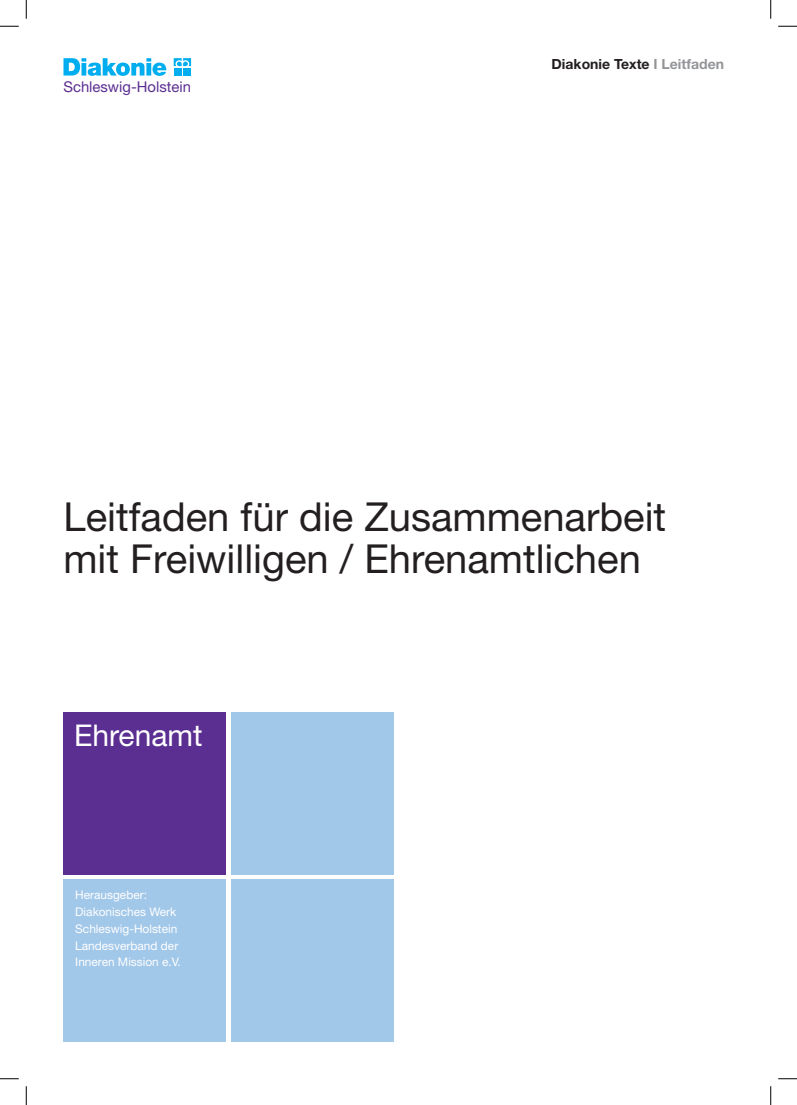
<style>
.page{position:relative;width:797px;height:1105px;background:#fff}
.page>*{position:absolute;margin:0;border:0;box-sizing:border-box;transform-origin:0 0}
.t1{font:40px/41.9px "Helvetica Neue LT";color:#231f20}
.t2{font:30px "Helvetica Neue LT";color:#fff}
.t3{font:14.88px "Helvetica Neue LT";color:#5b2e91}
.t4{font:700 14px "Helvetica Neue LT";color:#231f20}
.t5{font:11.88px/16.8px "Helvetica Neue LT";color:#fff}
.s1{color:#939598}
</style>
<div class="page">
<div style="left:63px;top:712px;width:163px;height:162px;background:#5b2e91"></div>
<div style="left:231px;top:712px;width:162px;height:162px;background:#a1c7e9"></div>
<div style="left:63px;top:879px;width:163px;height:162px;background:#a1c7e9"></div>
<div style="left:231px;top:879px;width:162px;height:162px;background:#a1c7e9"></div>
<svg style="left:63px;top:58px;width:103px;height:18px"></svg>
<svg style="left:174px;top:58px;width:17px;height:8px"></svg>
<div style="left:174px;top:68px;width:8px;height:8px;background:#00aeef"></div>
<div style="left:183px;top:68px;width:8px;height:8px;background:#00aeef"></div>
<svg style="left:0;top:25px;width:19px;height:2px"></svg>
<svg style="left:778px;top:25px;width:19px;height:2px"></svg>
<svg style="left:0;top:1078px;width:19px;height:1px"></svg>
<svg style="left:778px;top:1078px;width:19px;height:1px"></svg>
<svg style="left:25px;top:0;width:2px;height:19px"></svg>
<svg style="left:25px;top:1086px;width:2px;height:19px"></svg>
<svg style="left:770px;top:0;width:1px;height:19px"></svg>
<svg style="left:770px;top:1086px;width:1px;height:19px"></svg>
<p class="t3" style="left:63px;top:78px;width:129px">Schleswig-Holstein</p>
<p class="t4" style="left:551px;top:55px;width:174px">Diakonie Texte <span class="s1">I Leitfaden</span></p>
<h1 class="t1" style="left:63px;top:495px;width:604px">Leitfaden für die Zusammenarbeit mit Freiwilligen / Ehrenamtlichen</h1>
<h2 class="t2" style="left:74px;top:718px;width:130px">Ehrenamt</h2>
<p class="t5" style="left:75px;top:887px;width:107px">Herausgeber:<br>Diakonisches Werk<br>Schleswig-Holstein<br>Landesverband der<br>Inneren Mission e.V.</p>
</div>
